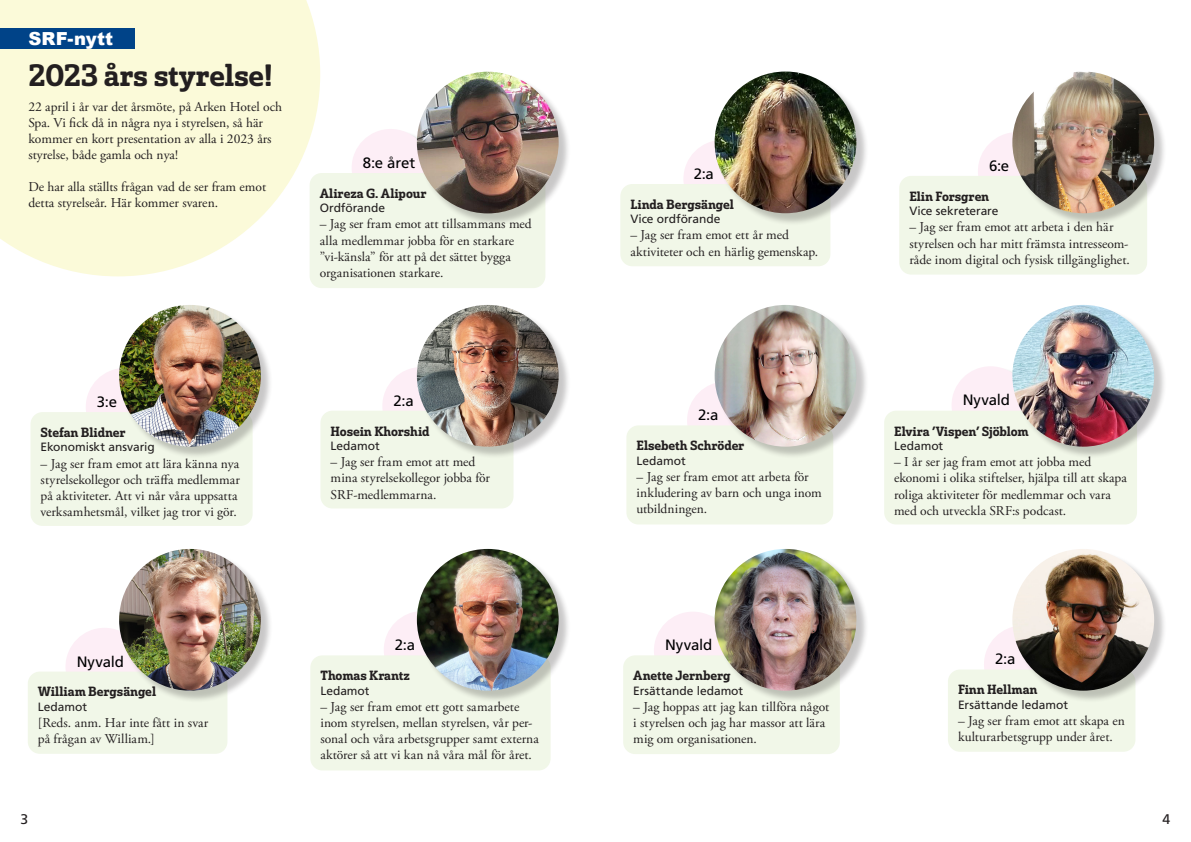
<style>
.page{position:relative;width:1191px;height:842px;background:#fff}
.page>*{position:absolute;margin:0;border:0;box-sizing:border-box;transform-origin:0 0}
.t1{font:30px "Solitas Slab Nor Dem";letter-spacing:-.01em;color:#231f20}
.t2{font:900 18px "Arial";letter-spacing:.005em;color:#fff}
.t3{font:15px "Frutiger LT Std";letter-spacing:-.005em;color:#000001}
.t4{font:14px "Frutiger LT Std";color:#231f20}
.t5{font:13.5px/16.2px "Adobe Garamond Pro";color:#231f20}
.t6{font:13px "Solitas Slab Nor Dem";letter-spacing:-.005em;color:#231f20}
.t7{font:12px "Frutiger LT Std";letter-spacing:-.005em;color:#231f20}
</style>
<div class="page">
<div style="left:654px;top:612px;width:78px;height:78px;background:#fdeef6;border-radius:50%"></div>
<div style="left:65px;top:628px;width:78px;height:78px;background:#fdeef6;border-radius:50%"></div>
<div style="left:951px;top:366px;width:78px;height:78px;background:#fdeef6;border-radius:50%"></div>
<svg style="left:0;top:0;width:320px;height:276px;background:#fbfadd"></svg>
<div style="left:0;top:28px;width:135px;height:21px;background:#004388"></div>
<div style="left:687px;top:381px;width:78px;height:78px;background:#fdeef6;border-radius:50%"></div>
<div style="left:984px;top:625px;width:78px;height:78px;background:#fdeef6;border-radius:50%"></div>
<div style="left:86px;top:368px;width:78px;height:78px;background:#fdeef6;border-radius:50%"></div>
<div style="left:382px;top:367px;width:78px;height:78px;background:#fdeef6;border-radius:50%"></div>
<div style="left:384px;top:611px;width:78px;height:78px;background:#fdeef6;border-radius:50%"></div>
<div style="left:978px;top:132px;width:78px;height:78px;background:#fdeef6;border-radius:50%"></div>
<div style="left:683px;top:140px;width:78px;height:78px;background:#fdeef6;border-radius:50%"></div>
<div style="left:352px;top:129px;width:77px;height:78px;background:#fdeef6;border-radius:50%"></div>
<div style="left:620px;top:184px;width:210px;height:82px;background:#f1f7e8;border-radius:12px"></div>
<div style="left:899px;top:176px;width:248px;height:99px;background:#f1f7e8;border-radius:12px"></div>
<div style="left:884px;top:411px;width:253px;height:113px;background:#f1f7e8;border-radius:12px"></div>
<div style="left:626px;top:425px;width:207px;height:99px;background:#f1f7e8;border-radius:12px"></div>
<div style="left:320px;top:411px;width:193px;height:97px;background:#f1f7e8;border-radius:12px"></div>
<div style="left:31px;top:412px;width:222px;height:114px;background:#f1f7e8;border-radius:12px"></div>
<div style="left:310px;top:655px;width:240px;height:115px;background:#f1f7e8;border-radius:12px"></div>
<div style="left:310px;top:173px;width:235px;height:115px;background:#f1f7e8;border-radius:12px"></div>
<div style="left:418px;top:73px;width:153px;height:153px;background:#231f20;opacity:.25"></div>
<img style="left:417px;top:72px;width:141px;height:141px;border-radius:71px">
<div style="left:1014px;top:73px;width:152px;height:153px;background:#231f20;opacity:.25"></div>
<img style="left:1012px;top:72px;width:142px;height:141px;border-radius:71px">
<div style="left:28px;top:671px;width:199px;height:83px;background:#f1f7e8;border-radius:12px"></div>
<div style="left:623px;top:655px;width:217px;height:99px;background:#f1f7e8;border-radius:12px"></div>
<div style="left:948px;top:669px;width:187px;height:83px;background:#f1f7e8;border-radius:12px"></div>
<div style="left:418px;top:550px;width:153px;height:153px;background:#231f20;opacity:.25"></div>
<img style="left:417px;top:549px;width:141px;height:142px;border-radius:71px">
<div style="left:716px;top:550px;width:153px;height:153px;background:#231f20;opacity:.25"></div>
<img style="left:714px;top:549px;width:142px;height:142px;border-radius:71px">
<div style="left:121px;top:306px;width:152px;height:153px;background:#231f20;opacity:.25"></div>
<img style="left:119px;top:305px;width:142px;height:142px;border-radius:71px">
<div style="left:121px;top:550px;width:152px;height:153px;background:#231f20;opacity:.25"></div>
<img style="left:119px;top:549px;width:142px;height:142px;border-radius:71px">
<div style="left:1014px;top:550px;width:152px;height:153px;background:#231f20;opacity:.25"></div>
<img style="left:1012px;top:549px;width:142px;height:142px;border-radius:71px">
<div style="left:418px;top:306px;width:153px;height:153px;background:#231f20;opacity:.25"></div>
<img style="left:417px;top:305px;width:141px;height:142px;border-radius:71px">
<div style="left:716px;top:73px;width:153px;height:153px;background:#231f20;opacity:.25"></div>
<img style="left:714px;top:72px;width:142px;height:141px;border-radius:71px">
<div style="left:716px;top:306px;width:153px;height:153px;background:#231f20;opacity:.25"></div>
<img style="left:714px;top:305px;width:142px;height:142px;border-radius:71px">
<div style="left:1014px;top:306px;width:152px;height:153px;background:#231f20;opacity:.25"></div>
<img style="left:1012px;top:305px;width:142px;height:142px;border-radius:71px">
<p class="t2" style="left:28px;top:25px;width:86px">SRF-nytt</p>
<p class="t1" style="left:28px;top:55px;width:246px">2023 års styrelse!</p>
<p class="t5" style="left:28px;top:99px;width:255px">22 april i år var det årsmöte, på Arken Hotel och Spa. Vi fick då in några nya i styrelsen, så här kommer en kort presentation av alla i 2023 års styrelse, både gamla och nya!</p>
<p class="t5" style="left:28px;top:179px;width:239px">De har alla ställts frågan vad de ser fram emot detta styrelseår. Här kommer svaren.</p>
<p class="t3" style="left:363px;top:154px;width:54px">8:e året</p>
<p class="t6" style="left:320px;top:185px;width:108px">Alireza G. Alipour</p>
<p class="t7" style="left:320px;top:201px;width:67px">Ordförande</p>
<p class="t5" style="left:320px;top:217px;width:213px">– Jag ser fram emot att tillsammans med alla medlemmar jobba för en starkare ”vi-känsla” för att på det sättet bygga organisationen starkare.</p>
<p class="t3" style="left:97px;top:393px;width:22px">3:e</p>
<p class="t3" style="left:393px;top:392px;width:22px">2:a</p>
<p class="t6" style="left:41px;top:424px;width:86px">Stefan Blidner</p>
<p class="t7" style="left:41px;top:440px;width:116px">Ekonomiskt ansvarig</p>
<p class="t5" style="left:41px;top:456px;width:201px">– Jag ser fram emot att lära känna nya styrelsekollegor och träffa medlemmar på aktiviteter. Att vi når våra uppsatta verksamhetsmål, vilket jag tror vi gör.</p>
<p class="t3" style="left:77px;top:652px;width:49px">Nyvald</p>
<p class="t6" style="left:38px;top:683px;width:120px">William Bergsängel</p>
<p class="t7" style="left:38px;top:700px;width:51px">Ledamot</p>
<p class="t5" style="left:38px;top:715px;width:172px">[Reds. anm. Har inte fått in svar på frågan av William.]</p>
<p class="t6" style="left:330px;top:422px;width:100px">Hosein Khorshid</p>
<p class="t7" style="left:330px;top:439px;width:51px">Ledamot</p>
<p class="t5" style="left:330px;top:454px;width:161px">– Jag ser fram emot att med mina styrelsekollegor jobba för<br>SRF-medlemmarna.</p>
<p class="t3" style="left:395px;top:636px;width:22px">2:a</p>
<p class="t6" style="left:320px;top:667px;width:91px">Thomas Krantz</p>
<p class="t7" style="left:320px;top:683px;width:51px">Ledamot</p>
<p class="t5" style="left:320px;top:699px;width:220px">– Jag ser fram emot ett gott samarbete inom styrelsen, mellan styrelsen, vår per&shy;sonal och våra arbetsgrupper samt externa aktörer så att vi kan nå våra mål för året.</p>
<p class="t3" style="left:694px;top:165px;width:22px">2:a</p>
<p class="t6" style="left:630px;top:196px;width:105px">Linda Bergsängel</p>
<p class="t7" style="left:630px;top:212px;width:91px">Vice ordförande</p>
<p class="t5" style="left:630px;top:228px;width:189px">– Jag ser fram emot ett år med aktiviteter och en härlig gemenskap.</p>
<p class="t3" style="left:698px;top:406px;width:22px">2:a</p>
<p class="t6" style="left:636px;top:437px;width:109px">Elsebeth Schröder</p>
<p class="t7" style="left:636px;top:454px;width:51px">Ledamot</p>
<p class="t5" style="left:636px;top:469px;width:187px">– Jag ser fram emot att arbeta för inkludering av barn och unga inom utbildningen.</p>
<p class="t3" style="left:665px;top:636px;width:49px">Nyvald</p>
<p class="t6" style="left:633px;top:667px;width:99px">Anette Jernberg</p>
<p class="t7" style="left:633px;top:683px;width:111px">Ersättande ledamot</p>
<p class="t5" style="left:633px;top:699px;width:197px">– Jag hoppas att jag kan tillföra något i styrelsen och jag har massor att lära mig om organisationen.</p>
<p class="t3" style="left:989px;top:157px;width:22px">6:e</p>
<p class="t6" style="left:909px;top:188px;width:81px">Elin Forsgren</p>
<p class="t7" style="left:909px;top:204px;width:91px">Vice sekreterare</p>
<p class="t5" style="left:909px;top:219px;width:222px">– Jag ser fram emot att arbeta i den här styrelsen och har mitt främsta intresseom&shy;råde inom digital och fysisk tillgänglighet.</p>
<p class="t3" style="left:962px;top:391px;width:49px">Nyvald</p>
<p class="t6" style="left:894px;top:422px;width:136px">Elvira ’Vispen’ Sjöblom</p>
<p class="t7" style="left:894px;top:439px;width:51px">Ledamot</p>
<p class="t5" style="left:894px;top:454px;width:234px">– I år ser jag fram emot att jobba med ekonomi i olika stiftelser, hjälpa till att skapa roliga aktiviteter för medlemmar och vara med och utveckla SRF:s podcast.</p>
<p class="t3" style="left:995px;top:650px;width:22px">2:a</p>
<p class="t6" style="left:958px;top:681px;width:81px">Finn Hellman</p>
<p class="t7" style="left:958px;top:697px;width:111px">Ersättande ledamot</p>
<p class="t5" style="left:958px;top:713px;width:168px">– Jag ser fram emot att skapa en kulturarbetsgrupp under året.</p>
<p class="t4" style="left:21px;top:811px;width:9px">3</p>
<p class="t4" style="left:1162px;top:811px;width:9px">4</p>
</div>
